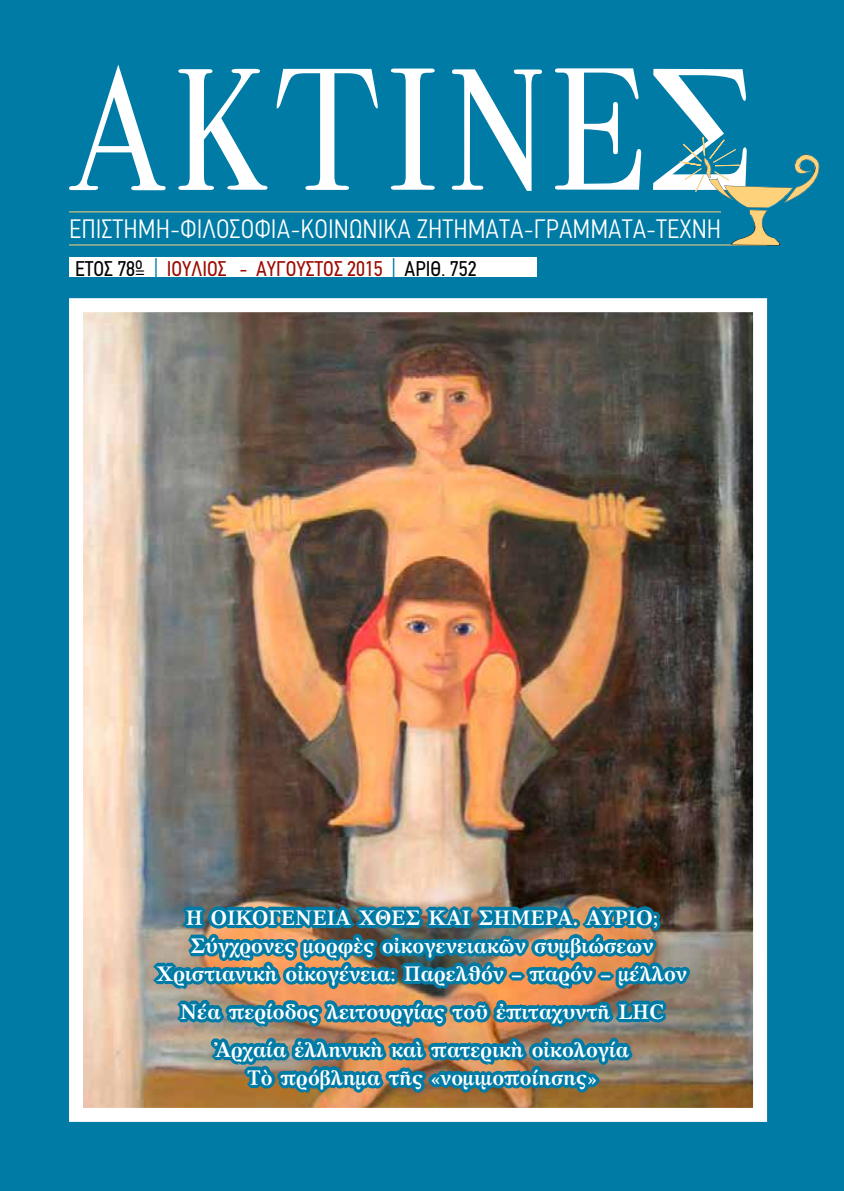
<style>
.page{position:relative;width:844px;height:1191px;background:#fff}
.page>*{position:absolute;margin:0;border:0;box-sizing:border-box;transform-origin:0 0}
.t1{font:300 condensed 26.78px "PF Din Text";color:#fff}
.t2{font:21.35px "PF Din Text Condensed";color:#9c0b01}
.t3{font:21.35px "PF Din Text Condensed";color:#000}
.t4{font:700 21px/28px "GFS Artemisia";color:#fff;text-align:center;scale:.96 1}
.s1{color:#007ba5}
.s2{color:#000}
</style>
<div class="page">
<div style="left:0;top:0;width:843px;height:1191px;background:#007ba5"></div>
<img style="left:84px;top:313px;width:667px;height:793px">
<div style="left:69px;top:298px;width:697px;height:823px;border:14px solid #fff"></div>
<div style="left:69px;top:257px;width:467px;height:20px;background:#fff"></div>
<svg style="left:69px;top:64px;width:677px;height:127px"></svg>
<hr style="left:69px;top:211px;width:651px;height:1px;background:#fed27a">
<hr style="left:69px;top:244px;width:697px;height:1px;background:#fed27a">
<svg style="left:679px;top:124px;width:141px;height:122px"></svg>
<img style="left:150px;top:347px;width:618px;height:775px">
<p class="t1" style="left:69px;top:213px;width:653px">ΕΠΙΣΤΗΜΗ-ΦΙΛΟΣΟΦΙΑ-ΚΟΙΝΩΝΙΚΑ ΖΗΤΗΜΑΤΑ-ΓΡΑΜΜΑΤΑ-ΤΕΧΝΗ</p>
<p class="t3" style="left:75px;top:256px;width:69px">ΕΤΟΣ 78<sup>ο</sup></p>
<p class="t2" style="left:135px;top:256px;width:343px"><sub>=</sub> <span class="s1">|</span> ΙΟΥΛΙΟΣ - ΑΥΓΟΥΣΤΟΣ 2015 <span class="s1">|</span> <span class="s2">ΑΡΙΘ. 752</span></p>
<p class="t4" style="left:157px;top:901px;width:553px">Η ΟΙΚΟΓΕΝΕΙΑ ΧΘΕΣ ΚΑΙ ΣΗΜΕΡΑ. ΑΥΡΙΟ;<br>Σύγχρονες μορφὲς οἰκογενειακῶν συμβιώσεων<br>Χριστιανικὴ οἰκογένεια: Παρελθόν – παρόν – μέλλον</p>
<p class="t4" style="left:180px;top:990px;width:505px;line-height:38px">Νέα περίοδος λειτουργίας τοῦ ἐπιταχυντῆ LHC<br>Ἀρχαία ἑλληνικὴ καὶ πατερικὴ οἰκολογία</p>
<p class="t4" style="left:247px;top:1061px;width:365px">Τὸ πρόβλημα τῆς «νομιμοποίησης»</p>
</div>
